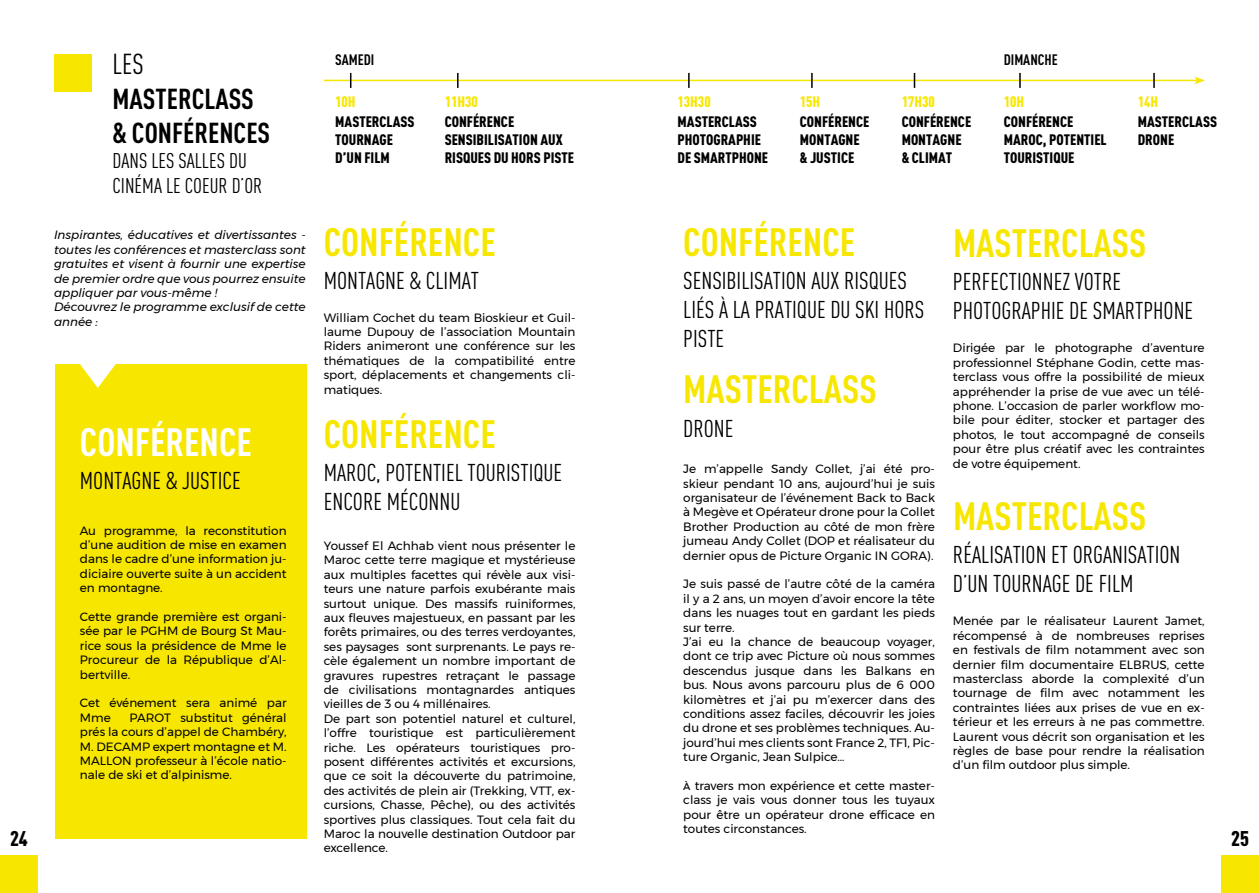
<style>
.page{position:relative;width:1259px;height:893px;background:#fff}
.page>*{position:absolute;margin:0;border:0;box-sizing:border-box;transform-origin:0 0}
.t1{font:700 39px "DIN Cond";color:#f7e700}
.t2{font:700 39px "DIN Cond";color:#fff}
.t3{font:700 28.5px/34.2px "DIN Cond";color:#000}
.t4{font:28.5px "DIN Cond";color:#000}
.t5{font:24px/28.8px "DIN Cond";color:#000}
.t6{font:21px/25.2px "DIN Cond";color:#000}
.t7{font:900 21px "DIN Cond";color:#000}
.t8{font:900 15px/18px "DIN Cond";color:#000}
.t9{font:900 15px "DIN Cond";color:#f7e700}
.t10{font:700 15px "DIN Cond";color:#000}
.t11{font:12px/14.4px "Montserrat";color:#000;text-align:justify}
.t12{font:italic 12px/14.4px "Montserrat";color:#000}
</style>
<div class="page">
<div style="left:54px;top:54px;width:38px;height:38px;background:#f7e700"></div>
<div style="left:55px;top:364px;width:251px;height:475px;background:#f7e700"></div>
<svg style="left:80px;top:364px;width:36px;height:24px"></svg>
<hr style="left:324px;top:80px;width:872px;height:1px;background:#f7e700">
<svg style="left:1194px;top:77px;width:11px;height:7px"></svg>
<svg style="left:350px;top:73px;width:1px;height:15px"></svg>
<svg style="left:457px;top:73px;width:1px;height:15px"></svg>
<svg style="left:688px;top:73px;width:1px;height:15px"></svg>
<svg style="left:811px;top:73px;width:1px;height:15px"></svg>
<svg style="left:913px;top:73px;width:2px;height:15px"></svg>
<svg style="left:1019px;top:73px;width:1px;height:15px"></svg>
<svg style="left:1153px;top:73px;width:1px;height:15px"></svg>
<div style="left:0;top:855px;width:38px;height:38px;background:#f7e700"></div>
<div style="left:1221px;top:855px;width:38px;height:38px;background:#f7e700"></div>
<h2 class="t4" style="left:113px;top:48px;width:33px">LES</h2>
<h2 class="t3" style="left:113px;top:80px;width:159px">MASTERCLASS &amp; CONFÉRENCES</h2>
<h3 class="t6" style="left:113px;top:148px;width:151px">DANS LES SALLES DU<br>CINÉMA LE COEUR D’OR</h3>
<p class="t10" style="left:335px;top:50px;width:41px">SAMEDI</p>
<p class="t10" style="left:1003px;top:50px;width:55px">DIMANCHE</p>
<p class="t9" style="left:335px;top:92px;width:22px">10H</p>
<p class="t9" style="left:445px;top:92px;width:35px">11H30</p>
<p class="t9" style="left:677px;top:92px;width:35px">13H30</p>
<p class="t9" style="left:800px;top:92px;width:22px">15H</p>
<p class="t9" style="left:901px;top:92px;width:35px">17H30</p>
<p class="t9" style="left:1003px;top:92px;width:22px">10H</p>
<p class="t9" style="left:1137px;top:92px;width:22px">14H</p>
<p class="t8" style="left:335px;top:113px;width:81px">MASTERCLASS<br>TOURNAGE<br>D’UN FILM</p>
<p class="t8" style="left:445px;top:113px;width:131px">CONFÉRENCE<br>SENSIBILISATION AUX<br>RISQUES DU HORS PISTE</p>
<p class="t8" style="left:677px;top:113px;width:92px">MASTERCLASS<br>PHOTOGRAPHIE<br>DE SMARTPHONE</p>
<p class="t8" style="left:800px;top:113px;width:71px">CONFÉRENCE<br>MONTAGNE &amp; JUSTICE</p>
<p class="t8" style="left:901px;top:113px;width:71px">CONFÉRENCE<br>MONTAGNE &amp; CLIMAT</p>
<p class="t8" style="left:1003px;top:113px;width:104px">CONFÉRENCE<br>MAROC, POTENTIEL<br>TOURISTIQUE</p>
<p class="t8" style="left:1137px;top:113px;width:81px">MASTERCLASS<br>DRONE</p>
<h1 class="t1" style="left:324px;top:218px;width:173px">CONFÉRENCE</h1>
<h1 class="t1" style="left:683px;top:218px;width:173px">CONFÉRENCE</h1>
<h1 class="t1" style="left:953px;top:219px;width:195px">MASTERCLASS</h1>
<p class="t12" style="left:54px;top:228px;width:253px">Inspirantes, éducatives et divertissantes - toutes les conférences et masterclass sont gratuites et visent à fournir une expertise de premier ordre que vous pourrez ensuite appliquer par vous-même !<br>Découvrez le programme exclusif de cette année :</p>
<h3 class="t5" style="left:324px;top:266px;width:157px">MONTAGNE &amp; CLIMAT</h3>
<h3 class="t5" style="left:683px;top:266px;width:243px">SENSIBILISATION AUX RISQUES<br>LIÉS À LA PRATIQUE DU SKI HORS<br>PISTE</h3>
<h3 class="t5" style="left:953px;top:267px;width:242px">PERFECTIONNEZ VOTRE<br>PHOTOGRAPHIE DE SMARTPHONE</h3>
<p class="t11" style="left:324px;top:310px;width:253px">William Cochet du team Bioskieur et Guil&shy;laume Dupouy de l’association Mountain Riders animeront une conférence sur les thématiques de la compatibilité entre sport, déplacements et changements cli&shy;matiques.</p>
<p class="t11" style="left:953px;top:341px;width:253px">Dirigée par le photographe d’aventure professionnel Stéphane Godin, cette mas&shy;terclass vous offre la possibilité de mieux appréhender la prise de vue avec un télé&shy;phone. L’occasion de parler workflow mo&shy;bile pour éditer, stocker et partager des photos, le tout accompagné de conseils pour être plus créatif avec les contraintes de votre équipement.</p>
<h1 class="t1" style="left:683px;top:366px;width:195px">MASTERCLASS</h1>
<h1 class="t1" style="left:324px;top:410px;width:173px">CONFÉRENCE</h1>
<h3 class="t5" style="left:683px;top:414px;width:52px">DRONE</h3>
<h1 class="t2" style="left:80px;top:418px;width:173px">CONFÉRENCE</h1>
<h3 class="t5" style="left:324px;top:458px;width:240px">MAROC, POTENTIEL TOURISTIQUE<br>ENCORE MÉCONNU</h3>
<p class="t11" style="left:683px;top:462px;width:253px">Je m’appelle Sandy Collet, j’ai été pro&shy;skieur pendant 10 ans, aujourd’hui je suis organisateur de l’événement Back to Back à Megève et Opérateur drone pour la Collet Brother Production au côté de mon frère jumeau Andy Collet (DOP et réalisateur du dernier opus de Picture Organic IN GORA).</p>
<p class="t11" style="left:683px;top:577px;width:253px;text-align:left">Je suis passé de l’autre côté de la caméra il y a 2 ans, un moyen d’avoir encore la tête dans les nuages tout en gardant les pieds sur terre.<br>J’ai eu la chance de beaucoup voyager, dont ce trip avec Picture où nous sommes descendus jusque dans les Balkans en bus. Nous avons parcouru plus de 6 000 kilomètres et j’ai pu m’exercer dans des conditions assez faciles, découvrir les joies du drone et ses problèmes techniques. Au&shy;jourd’hui mes clients sont France 2, TF1, Pic&shy;ture Organic, Jean Sulpice…</p>
<p class="t11" style="left:683px;top:778px;width:253px">À travers mon expérience et cette master&shy;class je vais vous donner tous les tuyaux pour être un opérateur drone efficace en toutes circonstances.</p>
<h3 class="t5" style="left:80px;top:466px;width:162px">MONTAGNE &amp; JUSTICE</h3>
<h1 class="t1" style="left:953px;top:492px;width:195px">MASTERCLASS</h1>
<p class="t11" style="left:80px;top:523px;width:208px">Au programme, la reconstitution d’une audition de mise en examen dans le cadre d’une information ju&shy;diciaire ouverte suite à un accident en montagne.</p>
<p class="t11" style="left:80px;top:609px;width:208px">Cette grande première est organi&shy;sée par le PGHM de Bourg St Mau&shy;rice sous la présidence de Mme le Procureur de la République d’Al&shy;bertville.</p>
<p class="t11" style="left:80px;top:696px;width:208px">Cet événement sera animé par<br>Mme</p>
<p class="t11" style="left:324px;top:538px;width:253px;text-align:left">Youssef El Achhab vient nous présenter le Maroc cette terre magique et mystérieuse aux multiples facettes qui révèle aux visi&shy;teurs une nature parfois exubérante mais surtout unique. Des massifs ruiniformes, aux fleuves majestueux, en passant par les forêts primaires, ou des terres verdoyantes, ses paysages sont surprenants. Le pays re&shy;cèle également un nombre important de gravures rupestres retraçant le passage de civilisations montagnardes antiques vieilles de 3 ou 4 millénaires.<br>De part son potentiel naturel et culturel, l’offre touristique est particulièrement riche. Les opérateurs touristiques pro&shy;posent différentes activités et excursions, que ce soit la découverte du patrimoine, des activités de plein air (Trekking, VTT, ex&shy;cursions, Chasse, Pêche), ou des activités sportives plus classiques. Tout cela fait du Maroc la nouvelle destination Outdoor par excellence.</p>
<h3 class="t5" style="left:953px;top:540px;width:229px">RÉALISATION ET ORGANISATION<br>D’UN TOURNAGE DE FILM</h3>
<p class="t11" style="left:953px;top:614px;width:253px">Menée par le réalisateur Laurent Jamet, récompensé à de nombreuses reprises en festivals de film notamment avec son dernier film documentaire ELBRUS, cette masterclass aborde la complexité d’un tournage de film avec notamment les contraintes liées aux prises de vue en ex&shy;térieur et les erreurs à ne pas commettre.<br>Laurent vous décrit son organisation et les règles de base pour rendre la réalisation d’un film outdoor plus simple.</p>
<p class="t11" style="left:80px;top:710px;width:208px;text-indent:50px">PAROT substitut général prés la cours d’appel de Chambéry, M. DECAMP expert montagne et M.<br>MALLON professeur à l’école natio&shy;nale de ski et d’alpinisme.</p>
<h3 class="t7" style="left:10px;top:825px;width:19px">24</h3>
<h3 class="t7" style="left:1231px;top:825px;width:19px">25</h3>
</div>
